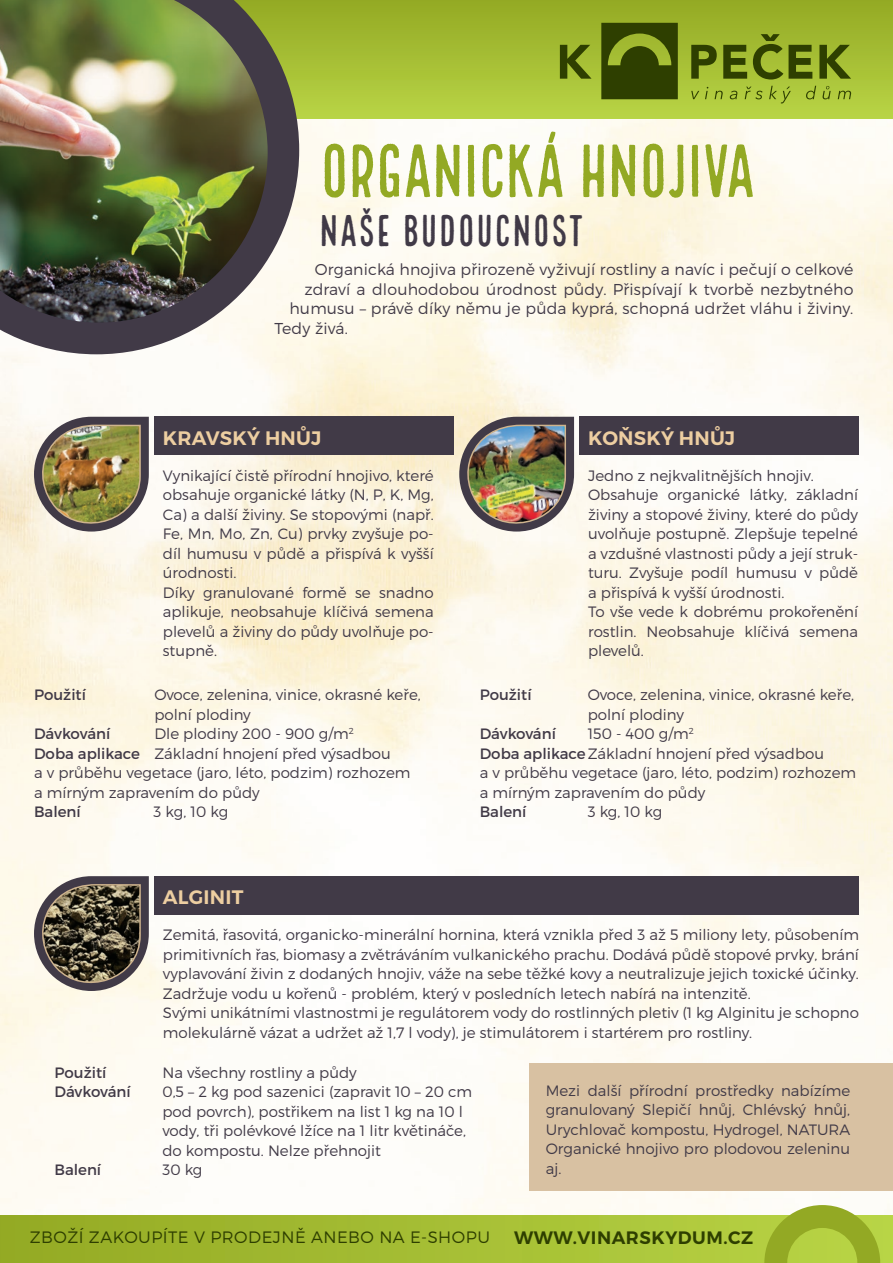
<style>
.page{position:relative;width:893px;height:1263px;background:#fff}
.page>*{position:absolute;margin:0;border:0;box-sizing:border-box;transform-origin:0 0}
.t1{font:73.5px "Local Brewery Four";letter-spacing:-.045em;color:#93a924}
.t2{font:43.5px "Local Brewery Four";letter-spacing:-.01em;color:#413a47}
.t3{font:600 19.5px "Montserrat";letter-spacing:.01em;color:#edcea1}
.t4{font:600 18px "Montserrat";letter-spacing:.03em;color:#2e3f00}
.t5{font:300 16.5px "Montserrat";letter-spacing:.03em;color:#2e3f00}
.t6{font:300 15.75px "Montserrat";letter-spacing:.01em;color:#413a47}
.t7{font:300 15px/19.5px "Montserrat";color:#413a47}
.t8{font:15px "Montserrat";color:#413a47}
.s1{font-weight:400}
</style>
<div class="page">
<img style="left:0;top:119px;width:893px;height:1096px">
<div style="left:530px;top:1063px;width:363px;height:128px;background:#d8c1a2"></div>
<div style="left:154px;top:417px;width:300px;height:38px;background:#413a47"></div>
<div style="left:34px;top:417px;width:115px;height:114px;background:#413a47;border-radius:57px"></div>
<img style="left:28px;top:424px;width:114px;height:115px">
<div style="left:580px;top:417px;width:279px;height:38px;background:#413a47"></div>
<div style="left:459px;top:417px;width:115px;height:114px;background:#413a47;border-radius:57px"></div>
<img style="left:453px;top:424px;width:114px;height:115px">
<div style="left:154px;top:876px;width:705px;height:38px;background:#413a47"></div>
<div style="left:34px;top:876px;width:115px;height:115px;background:#413a47;border-radius:57px"></div>
<svg style="left:28px;top:883px;width:114px;height:116px;background:#7c7568"></svg>
<div style="left:206px;top:0;width:687px;height:119px;background:linear-gradient(to bottom,#93a924,#b8d445)"></div>
<svg style="left:0;top:0;width:299px;height:354px"></svg>
<img style="left:0;top:0;width:268px;height:323px">
<svg style="left:560px;top:45px;width:31px;height:34px"></svg>
<svg style="left:691px;top:45px;width:26px;height:34px"></svg>
<svg style="left:723px;top:45px;width:24px;height:34px"></svg>
<svg style="left:753px;top:34px;width:59px;height:46px;background:#72881d"></svg>
<svg style="left:819px;top:45px;width:32px;height:34px"></svg>
<svg style="left:601px;top:23px;width:77px;height:76px;background:#425408"></svg>
<svg style="left:691px;top:91px;width:8px;height:8px"></svg>
<svg style="left:705px;top:87px;width:3px;height:12px"></svg>
<svg style="left:715px;top:91px;width:8px;height:8px"></svg>
<svg style="left:730px;top:91px;width:7px;height:8px"></svg>
<svg style="left:745px;top:87px;width:18px;height:12px"></svg>
<svg style="left:769px;top:86px;width:22px;height:17px"></svg>
<svg style="left:806px;top:86px;width:10px;height:13px"></svg>
<svg style="left:823px;top:86px;width:8px;height:13px"></svg>
<svg style="left:838px;top:91px;width:13px;height:8px"></svg>
<svg style="left:0;top:1215px;width:893px;height:48px;background:#a3bc32"></svg>
<svg style="left:764px;top:1205px;width:116px;height:58px;background:#acc147"></svg>
<h1 class="t1" style="left:319px;top:131px;width:440px">ORGANICKÁ HNOJIVA</h1>
<h2 class="t2" style="left:319px;top:207px;width:267px">NAŠE BUDOUCNOST</h2>
<p class="t6" style="left:315px;top:260px;width:540px">Organická hnojiva přirozeně vyživují rostliny a navíc i pečují o celkové</p>
<p class="t6" style="left:304px;top:280px;width:551px">zdraví a dlouhodobou úrodnost půdy. Přispívají k tvorbě nezbytného</p>
<p class="t6" style="left:289px;top:299px;width:565px">humusu – právě díky němu je půda kyprá, schopná udržet vláhu i živiny.</p>
<p class="t6" style="left:274px;top:319px;width:75px">Tedy živá.</p>
<h3 class="t3" style="left:163px;top:426px;width:160px">KRAVSKÝ HNŮJ</h3>
<p class="t7" style="left:163px;top:465px;width:272px">Vynikající čistě přírodní hnojivo, které obsahuje organické látky (N, P, K, Mg,<br>Ca) a další živiny. Se stopovými (např.<br>Fe, Mn, Mo, Zn, Cu) prvky zvyšuje po&shy;díl humusu v půdě a přispívá k vyšší úrodnosti.<br>Díky granulované formě se snadno aplikuje, neobsahuje klíčivá semena plevelů a živiny do půdy uvolňuje po&shy;stupně.</p>
<p class="t8" style="left:34px;top:686px;width:53px">Použití</p>
<p class="t7" style="left:154px;top:685px;width:268px">Ovoce, zelenina, vinice, okrasné keře, polní plodiny</p>
<p class="t8" style="left:34px;top:725px;width:78px">Dávkování</p>
<p class="t7" style="left:34px;top:724px;width:378px;text-indent:120px">Dle plodiny 200 - 900 g/m<sup>2<br></sup><span class="s1">Doba aplikace</span> Základní hnojení před výsadbou<br>a v průběhu vegetace (jaro, léto, podzim) rozhozem a mírným zapravením do půdy</p>
<p class="t8" style="left:34px;top:803px;width:48px">Balení</p>
<p class="t7" style="left:154px;top:802px;width:76px">3 kg, 10 kg</p>
<h3 class="t3" style="left:588px;top:426px;width:148px">KOŇSKÝ HNŮJ</h3>
<p class="t7" style="left:588px;top:465px;width:272px">Jedno z nejkvalitnějších hnojiv.<br>Obsahuje organické látky, základní živiny a stopové živiny, které do půdy uvolňuje postupně. Zlepšuje tepelné a vzdušné vlastnosti půdy a její struk&shy;turu. Zvyšuje podíl humusu v půdě a přispívá k vyšší úrodnosti.<br>To vše vede k dobrému prokořenění rostlin. Neobsahuje klíčivá semena plevelů.</p>
<p class="t8" style="left:480px;top:686px;width:53px">Použití</p>
<p class="t7" style="left:588px;top:685px;width:268px">Ovoce, zelenina, vinice, okrasné keře, polní plodiny</p>
<p class="t8" style="left:480px;top:725px;width:78px">Dávkování</p>
<p class="t7" style="left:480px;top:724px;width:378px;text-indent:108px">150 - 400 g/m<sup>2<br></sup><span class="s1">Doba aplikace</span>Základní hnojení před výsadbou<br>a v průběhu vegetace (jaro, léto, podzim) rozhozem a mírným zapravením do půdy</p>
<p class="t8" style="left:480px;top:803px;width:48px">Balení</p>
<p class="t7" style="left:588px;top:802px;width:76px">3 kg, 10 kg</p>
<h3 class="t3" style="left:163px;top:885px;width:82px">ALGINIT</h3>
<p class="t7" style="left:163px;top:925px;width:698px">Zemitá, řasovitá, organicko-minerální hornina, která vznikla před 3 až 5 miliony lety, působením primitivních řas, biomasy a zvětráváním vulkanického prachu. Dodává půdě stopové prvky, brání vyplavování živin z dodaných hnojiv, váže na sebe těžké kovy a neutralizuje jejich toxické účinky.<br>Zadržuje vodu u kořenů - problém, který v posledních letech nabírá na intenzitě.<br>Svými unikátními vlastnostmi je regulátorem vody do rostlinných pletiv (1 kg Alginitu je schopno molekulárně vázat a udržet až 1,7 l vody), je stimulátorem i startérem pro rostliny.</p>
<p class="t8" style="left:54px;top:1063px;width:53px">Použití</p>
<p class="t7" style="left:162px;top:1062px;width:196px">Na všechny rostliny a půdy</p>
<p class="t8" style="left:54px;top:1082px;width:78px">Dávkování</p>
<p class="t7" style="left:162px;top:1082px;width:311px">0,5 – 2 kg pod sazenici (zapravit 10 – 20 cm pod povrch), postřikem na list 1 kg na 10 l vody, tři polévkové lžíce na 1 litr květináče, do kompostu. Nelze přehnojit</p>
<p class="t8" style="left:54px;top:1160px;width:48px">Balení</p>
<p class="t7" style="left:162px;top:1160px;width:42px">30 kg</p>
<p class="t7" style="left:546px;top:1080px;width:306px;text-align:justify">Mezi další přírodní prostředky nabízíme granulovaný Slepičí hnůj, Chlévský hnůj, Urychlovač kompostu, Hydrogel, NATURA Organické hnojivo pro plodovou zeleninu aj.</p>
<p class="t5" style="left:30px;top:1227px;width:462px">ZBOŽÍ ZAKOUPÍTE V PRODEJNĚ ANEBO NA E-SHOPU</p>
<p class="t4" style="left:514px;top:1227px;width:241px">WWW.VINARSKYDUM.CZ</p>
</div>
